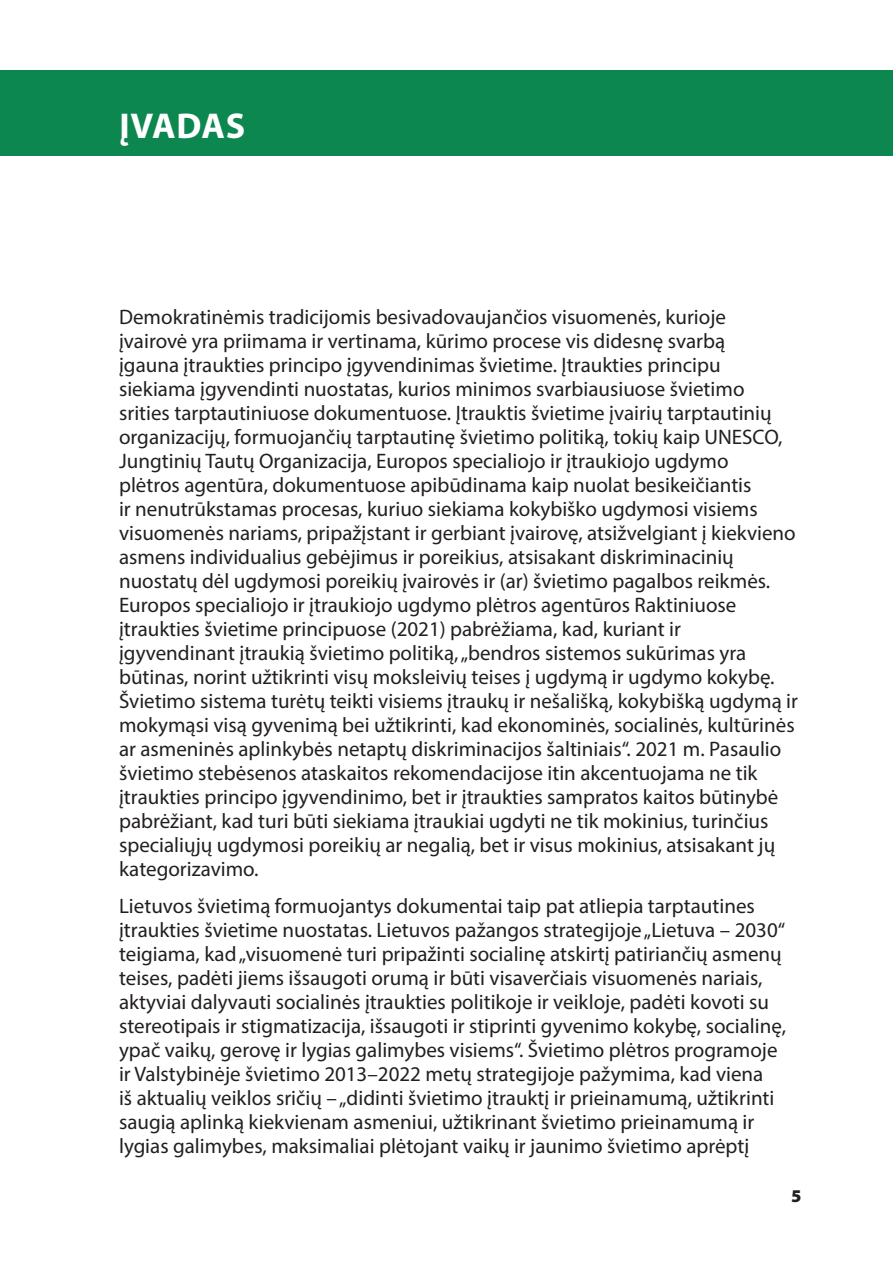
<style>
.page{position:relative;width:893px;height:1263px;background:#fff}
.page>*{position:absolute;margin:0;border:0;box-sizing:border-box;transform-origin:0 0}
.t1{font:700 36px "Myriad Pro";letter-spacing:.02em;color:#fff}
.t2{font:21px/24px "Myriad Pro";color:#231f20}
.t3{font:900 18px "Myriad Pro";color:#231f20}
</style>
<div class="page">
<div style="left:0;top:70px;width:893px;height:85px;background:#0d8750"></div>
<p class="t1" style="left:119px;top:103px;width:127px">ĮVADAS</p>
<p class="t2" style="left:119px;top:305px;width:680px">Demokratinėmis tradicijomis besivadovaujančios visuomenės, kurioje įvairovė yra priimama ir vertinama, kūrimo procese vis didesnę svarbą<br>įgauna įtraukties principo įgyvendinimas švietime. Įtraukties principu siekiama įgyvendinti nuostatas, kurios minimos svarbiausiuose švietimo srities tarptautiniuose dokumentuose. Įtrauktis švietime įvairių tarptautinių organizacijų, formuojančių tarptautinę švietimo politiką, tokių kaip UNESCO, Jungtinių Tautų Organizacija, Europos specialiojo ir įtraukiojo ugdymo<br>plėtros agentūra, dokumentuose apibūdinama kaip nuolat besikeičiantis<br>ir nenutrūkstamas procesas, kuriuo siekiama kokybiško ugdymosi visiems visuomenės nariams, pripažįstant ir gerbiant įvairovę, atsižvelgiant į kiekvieno asmens individualius gebėjimus ir poreikius, atsisakant diskriminacinių nuostatų dėl ugdymosi poreikių įvairovės ir (ar) švietimo pagalbos reikmės.<br>Europos specialiojo ir įtraukiojo ugdymo plėtros agentūros Raktiniuose įtraukties švietime principuose (2021) pabrėžiama, kad, kuriant ir įgyvendinant įtraukią švietimo politiką, „bendros sistemos sukūrimas yra būtinas, norint užtikrinti visų moksleivių teises į ugdymą ir ugdymo kokybę.<br>Švietimo sistema turėtų teikti visiems įtraukų ir nešališką, kokybišką ugdymą ir mokymąsi visą gyvenimą bei užtikrinti, kad ekonominės, socialinės, kultūrinės ar asmeninės aplinkybės netaptų diskriminacijos šaltiniais“. 2021 m. Pasaulio švietimo stebėsenos ataskaitos rekomendacijose itin akcentuojama ne tik įtraukties principo įgyvendinimo, bet ir įtraukties sampratos kaitos būtinybė pabrėžiant, kad turi būti siekiama įtraukiai ugdyti ne tik mokinius, turinčius specialiųjų ugdymosi poreikių ar negalią, bet ir visus mokinius, atsisakant jų kategorizavimo.</p>
<p class="t2" style="left:119px;top:894px;width:669px">Lietuvos švietimą formuojantys dokumentai taip pat atliepia tarptautines įtraukties švietime nuostatas. Lietuvos pažangos strategijoje „Lietuva – 2030“ teigiama, kad „visuomenė turi pripažinti socialinę atskirtį patiriančių asmenų teises, padėti jiems išsaugoti orumą ir būti visaverčiais visuomenės nariais, aktyviai dalyvauti socialinės įtraukties politikoje ir veikloje, padėti kovoti su stereotipais ir stigmatizacija, išsaugoti ir stiprinti gyvenimo kokybę, socialinę, ypač vaikų, gerovę ir lygias galimybes visiems“. Švietimo plėtros programoje ir Valstybinėje švietimo 2013–2022 metų strategijoje pažymima, kad viena<br>iš aktualių veiklos sričių – „didinti švietimo įtrauktį ir prieinamumą, užtikrinti saugią aplinką kiekvienam asmeniui, užtikrinant švietimo prieinamumą ir lygias galimybes, maksimaliai plėtojant vaikų ir jaunimo švietimo aprėptį</p>
<p class="t3" style="left:791px;top:1186px;width:12px">5</p>
</div>
